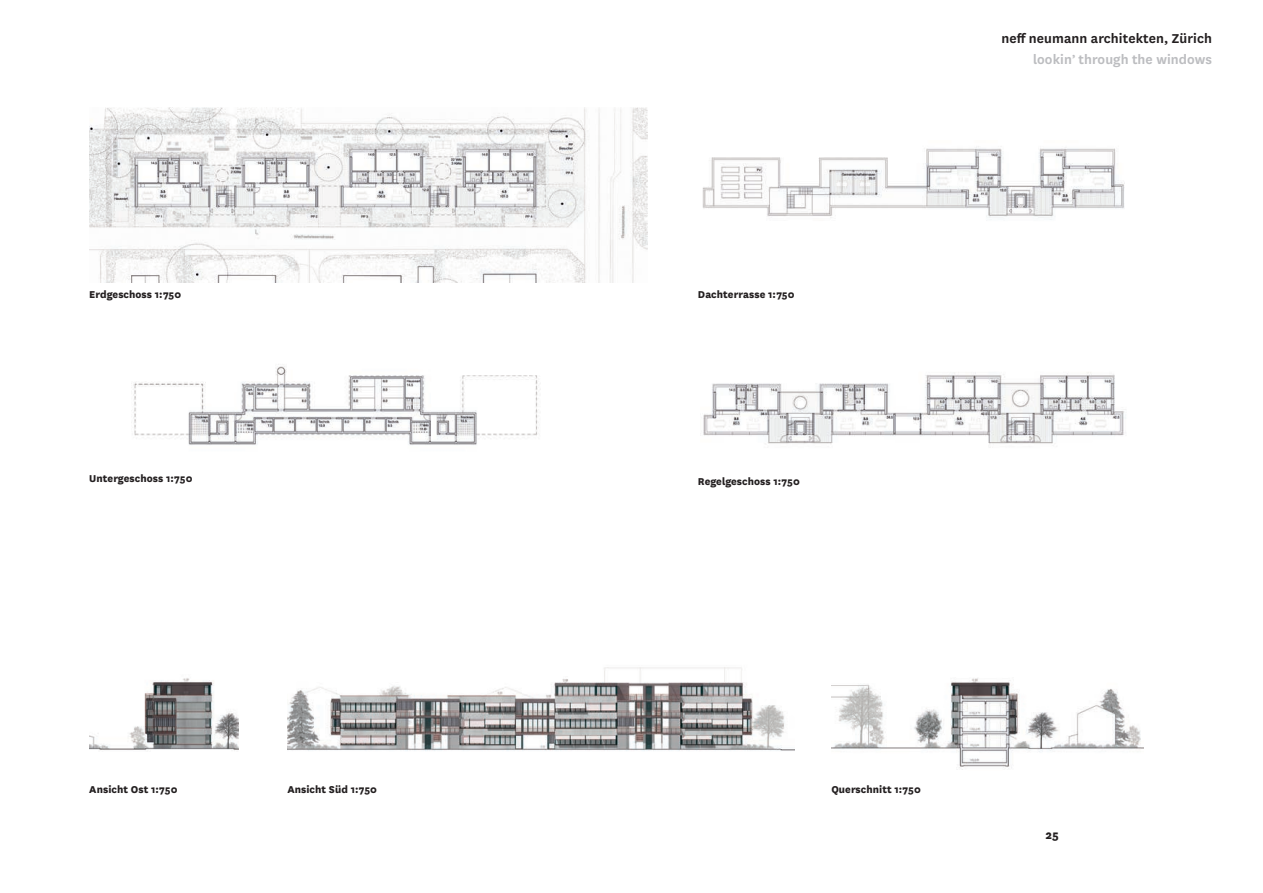
<style>
.page{position:relative;width:1263px;height:893px;background:#fff}
.page>*{position:absolute;margin:0;border:0;box-sizing:border-box;transform-origin:0 0}
.t1{font:600 15px/21.3px "National";letter-spacing:.005em;color:#231f20;text-align:right}
.t2{font:800 13.5px "National";color:#231f20}
.Legende{font:800 11.7px "National";letter-spacing:.005em;color:#231f20}
.s1{color:#bcbdc0}
.s2{font-size:13.5px;color:#bcbdc0}
</style>
<div class="page">
<img style="left:89px;top:107px;width:558px;height:176px">
<img style="left:703px;top:372px;width:423px;height:72px">
<img style="left:133px;top:364px;width:406px;height:81px">
<img style="left:702px;top:146px;width:423px;height:74px">
<img style="left:89px;top:678px;width:150px;height:73px">
<img style="left:287px;top:667px;width:507px;height:84px">
<img style="left:831px;top:678px;width:313px;height:92px">
<p class="Legende" style="left:89px;top:286px;width:94px">Erdgeschoss 1:750</p>
<p class="Legende" style="left:89px;top:469px;width:105px">Untergeschoss 1:750</p>
<p class="Legende" style="left:698px;top:286px;width:98px">Dachterrasse 1:750</p>
<p class="Legende" style="left:698px;top:472px;width:103px">Regelgeschoss 1:750</p>
<p class="t1" style="left:1001px;top:26px;width:212px">neff neumann architekten, Zürich <span class="s1">lookin</span><span class="s2">’</span> <span class="s1">through the windows</span></p>
<p class="Legende" style="left:89px;top:781px;width:90px">Ansicht Ost 1:750</p>
<p class="Legende" style="left:831px;top:781px;width:91px">Querschnitt 1:750</p>
<p class="Legende" style="left:287px;top:781px;width:91px">Ansicht Süd 1:750</p>
<p class="t2" style="left:1045px;top:825px;width:15px">25</p>
</div>
